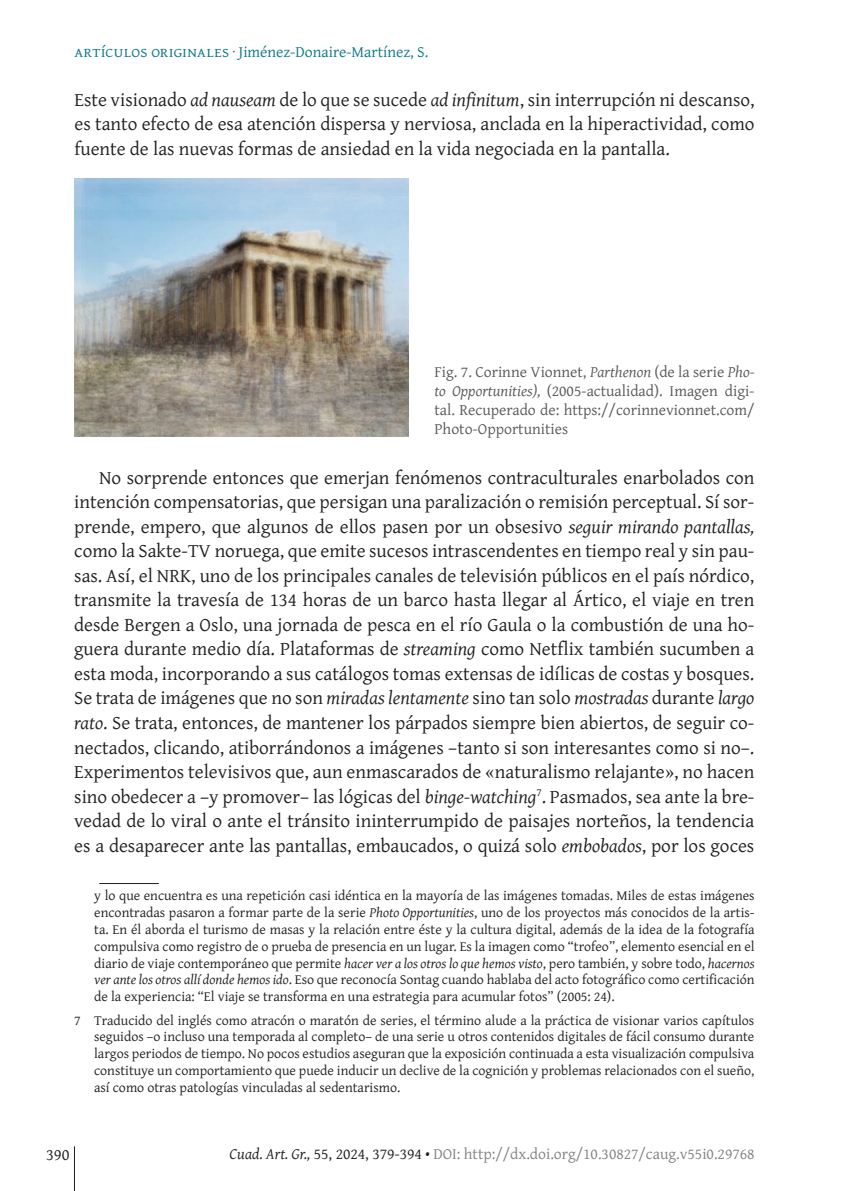
<style>
.page{position:relative;width:844px;height:1191px;background:#fff}
.page>*{position:absolute;margin:0;border:0;box-sizing:border-box;transform-origin:0 0}
.t1{font:19.25px/24.5px "Gentium Plus";color:#231f20;text-align:justify}
.t2{font:16.62px "Gentium Plus";color:#231f20}
.sps_figur_titulo{font:15.75px/18.9px "Gentium Plus";color:#57585a;text-align:justify}
.t3{font:15.75px "Gentium Plus";color:#808285}
.t4{font:15.75px "Gentium Plus";letter-spacing:.01em;color:#0d788c}
.sps_notas_pie{font:14px/16.8px "Gentium Plus";color:#231f20;text-align:justify}
.s1{font-style:italic}
.s2{font-style:italic;color:#231f20}
.s3{color:#231f20}
</style>
<div class="page">
<hr style="left:74px;top:1146px;width:1px;height:45px;background:#231f20">
<img style="left:74px;top:178px;width:334px;height:258px">
<hr style="left:99px;top:883px;width:60px;height:1px;background:#231f20">
<p class="t4" style="left:74px;top:37px;width:355px">artículos originales · Jiménez-Donaire-Martínez, S.</p>
<p class="t1" style="left:74px;top:85px;width:681px">Este visionado <span class="s1">ad nauseam</span> de lo que se sucede <span class="s1">ad infinitum</span>, sin interrupción ni descanso, es tanto efecto de esa atención dispersa y nerviosa, anclada en la hiperactividad, como fuente de las nuevas formas de ansiedad en la vida negociada en la pantalla.</p>
<p class="sps_figur_titulo" style="left:434px;top:362px;width:321px">Fig. 7. Corinne Vionnet, <span class="s1">Parthenon</span> (de la serie <span class="s1">Pho&shy;to Opportunities),</span> (2005-actualidad). Imagen digi&shy;tal. Recuperado de: https://corinnevionnet.com/ Photo-Opportunities</p>
<p class="t1" style="left:74px;top:464px;width:681px;text-indent:25px">No sorprende entonces que emerjan fenómenos contraculturales enarbolados con intención compensatorias, que persigan una paralización o remisión perceptual. Sí sor&shy;prende, empero, que algunos de ellos pasen por un obsesivo <span class="s1">seguir mirando pantallas, </span>como la Sakte-TV noruega, que emite sucesos intrascendentes en tiempo real y sin pau&shy;sas. Así, el NRK, uno de los principales canales de televisión públicos en el país nórdico, transmite la travesía de 134 horas de un barco hasta llegar al Ártico, el viaje en tren desde Bergen a Oslo, una jornada de pesca en el río Gaula o la combustión de una ho&shy;guera durante medio día. Plataformas de <span class="s1">streaming</span> como Netflix también sucumben a esta moda, incorporando a sus catálogos tomas extensas de idílicas de costas y bosques.<br>Se trata de imágenes que no son <span class="s1">miradas lentamente</span> sino tan solo <span class="s1">mostradas</span> durante <span class="s1">largo rato</span>. Se trata, entonces, de mantener los párpados siempre bien abiertos, de seguir co&shy;nectados, clicando, atiborrándonos a imágenes –tanto si son interesantes como si no–.<br>Experimentos televisivos que, aun enmascarados de «naturalismo relajante», no hacen sino obedecer a –y promover– las lógicas del <span class="s1">binge-watching</span><sup>7</sup>. Pasmados, sea ante la bre&shy;vedad de lo viral o ante el tránsito ininterrumpido de paisajes norteños, la tendencia es a desaparecer ante las pantallas, embaucados, o quizá solo <span class="s1">embobados</span>, por los goces</p>
<p class="sps_notas_pie" style="left:94px;top:886px;width:661px">y lo que encuentra es una repetición casi idéntica en la mayoría de las imágenes tomadas. Miles de estas imágenes encontradas pasaron a formar parte de la serie <span class="s1">Photo Opportunities</span>, uno de los proyectos más conocidos de la artis&shy;ta. En él aborda el turismo de masas y la relación entre éste y la cultura digital, además de la idea de la fotografía compulsiva como registro de o prueba de presencia en un lugar. Es la imagen como “trofeo”, elemento esencial en el diario de viaje contemporáneo que permite <span class="s1">hacer ver a los otros lo que hemos visto</span>, pero también, y sobre todo, <span class="s1">hacernos ver ante los otros allí donde hemos ido</span>. Eso que reconocía Sontag cuando hablaba del acto fotográfico como certificación de la experiencia: “El viaje se transforma en una estrategia para acumular fotos” (2005: 24).</p>
<p class="sps_notas_pie" style="left:94px;top:1010px;width:661px;text-indent:-20px">7 Traducido del inglés como atracón o maratón de series, el término alude a la práctica de visionar varios capítulos seguidos –o incluso una temporada al completo– de una serie u otros contenidos digitales de fácil consumo durante largos periodos de tiempo. No pocos estudios aseguran que la exposición continuada a esta visualización compulsiva constituye un comportamiento que puede inducir un declive de la cognición y problemas relacionados con el sueño, así como otras patologías vinculadas al sedentarismo.</p>
<p class="t2" style="left:46px;top:1138px;width:25px">390</p>
<p class="t3" style="left:229px;top:1138px;width:526px"><span class="s2">Cuad. Art. Gr.,</span> <span class="s3">55, 2024, 379-394 •</span> DOI: http://dx.doi.org/10.30827/caug.v55i0.29768</p>
</div>
